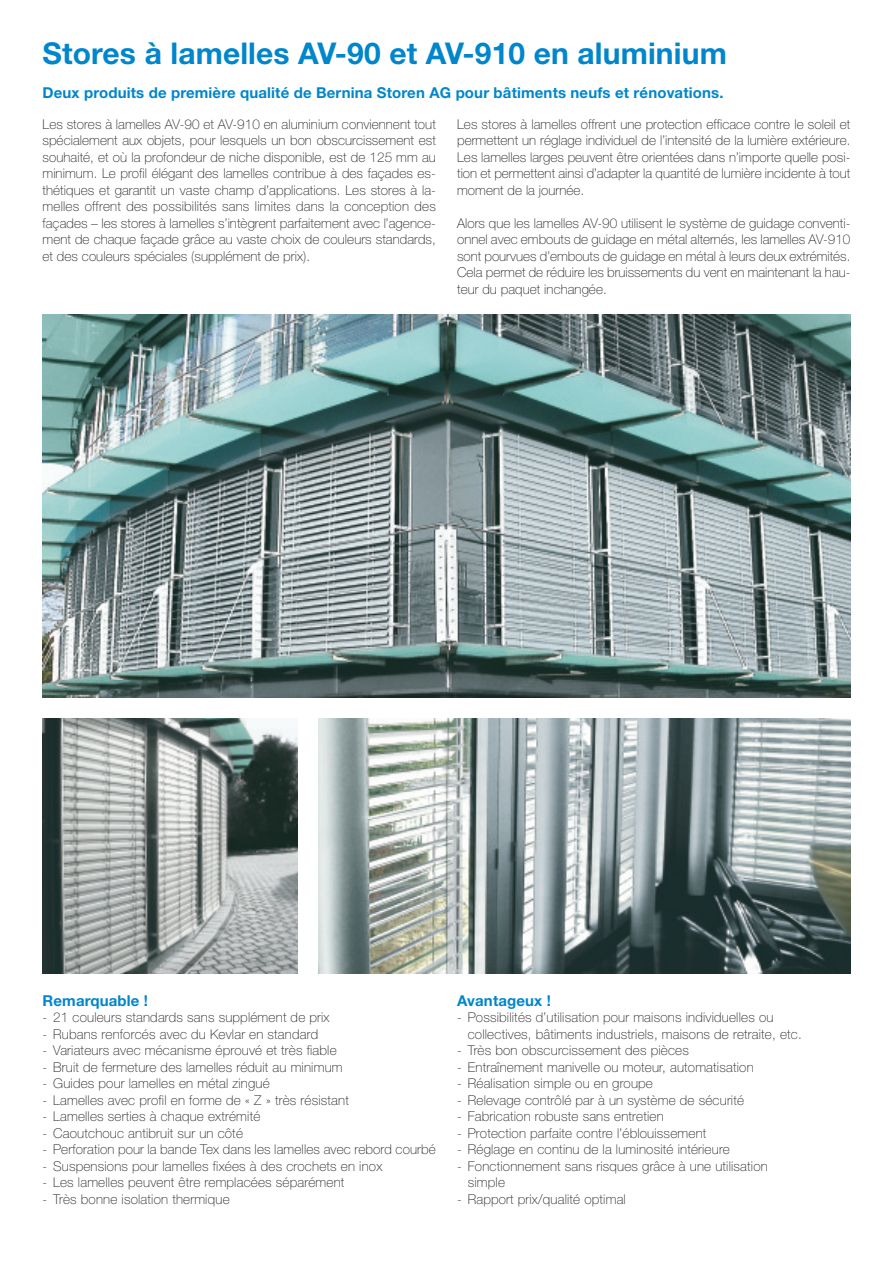
<style>
.page{position:relative;width:893px;height:1263px;background:#fff}
.page>*{position:absolute;margin:0;border:0;box-sizing:border-box;transform-origin:0 0}
.t1{font:700 30px "Helvetica Neue";letter-spacing:.005em;color:#0086cb}
.t2{font:700 15px "Helvetica Neue";letter-spacing:.01em;color:#0086cb}
.t3{font:100 13.5px/16.5px "Helvetica Neue";letter-spacing:.015em;color:#231f20;text-align:justify}
</style>
<div class="page">
<img style="left:319px;top:719px;width:531px;height:255px">
<img style="left:43px;top:315px;width:807px;height:382px">
<img style="left:43px;top:719px;width:255px;height:255px">
<h1 class="t1" style="left:43px;top:42px;width:686px">Stores à lamelles AV-90 et AV-910 en aluminium</h1>
<p class="t2" style="left:43px;top:87px;width:682px">Deux produits de première qualité de Bernina Storen AG pour bâtiments neufs et rénovations.</p>
<p class="t3" style="left:43px;top:117px;width:395px">Les stores à lamelles AV-90 et AV-910 en aluminium conviennent tout spécialement aux objets, pour lesquels un bon obscurcissement est souhaité, et où la profondeur de niche disponible, est de 125 mm au minimum. Le profil élégant des lamelles contribue à des façades es&shy;thétiques et garantit un vaste champ d’applications. Les stores à la&shy;melles offrent des possibilités sans limites dans la conception des façades – les stores à lamelles s’intègrent parfaitement avec l’agence&shy;ment de chaque façade grâce au vaste choix de couleurs standards, et des couleurs spéciales (supplément de prix).</p>
<p class="t3" style="left:457px;top:117px;width:395px">Les stores à lamelles offrent une protection efficace contre le soleil et permettent un réglage individuel de l’intensité de la lumière extérieure.<br>Les lamelles larges peuvent être orientées dans n’importe quelle posi&shy;tion et permettent ainsi d’adapter la quantité de lumière incidente à tout moment de la journée.</p>
<p class="t3" style="left:457px;top:216px;width:395px">Alors que les lamelles AV-90 utilisent le système de guidage conventi&shy;onnel avec embouts de guidage en métal alternés, les lamelles AV-910 sont pourvues d’embouts de guidage en métal à leurs deux extrémités.<br>Cela permet de réduire les bruissements du vent en maintenant la hau&shy;teur du paquet inchangée.</p>
<p class="t2" style="left:43px;top:995px;width:107px">Remarquable !</p>
<p class="t3" style="left:43px;top:1010px;width:289px">- 21 couleurs standards sans supplément de prix</p>
<p class="t3" style="left:43px;top:1027px;width:277px">- Rubans renforcés avec du Kevlar en standard</p>
<p class="t3" style="left:43px;top:1043px;width:296px">- Variateurs avec mécanisme éprouvé et très fiable</p>
<p class="t3" style="left:43px;top:1060px;width:302px">- Bruit de fermeture des lamelles réduit au minimum</p>
<p class="t3" style="left:43px;top:1076px;width:229px">- Guides pour lamelles en métal zingué</p>
<p class="t3" style="left:43px;top:1093px;width:308px">- Lamelles avec profil en forme de « Z » très résistant</p>
<p class="t3" style="left:43px;top:1109px;width:219px">- Lamelles serties à chaque extrémité</p>
<p class="t3" style="left:43px;top:1126px;width:202px">- Caoutchouc antibruit sur un côté</p>
<p class="t3" style="left:43px;top:1142px;width:395px">- Perforation pour la bande Tex dans les lamelles avec rebord courbé</p>
<p class="t3" style="left:43px;top:1159px;width:341px">- Suspensions pour lamelles fixées à des crochets en inox</p>
<p class="t3" style="left:43px;top:1175px;width:303px">- Les lamelles peuvent être remplacées séparément</p>
<p class="t3" style="left:43px;top:1192px;width:189px">- Très bonne isolation thermique</p>
<p class="t2" style="left:457px;top:995px;width:95px">Avantageux !</p>
<p class="t3" style="left:468px;top:1010px;width:336px;text-indent:-11px">- Possibilités d’utilisation pour maisons individuelles ou collectives, bâtiments industriels, maisons de retraite, etc.</p>
<p class="t3" style="left:457px;top:1043px;width:233px">- Très bon obscurcissement des pièces</p>
<p class="t3" style="left:457px;top:1060px;width:298px">- Entraînement manivelle ou moteur, automatisation</p>
<p class="t3" style="left:457px;top:1076px;width:197px">- Réalisation simple ou en groupe</p>
<p class="t3" style="left:457px;top:1093px;width:289px">- Relevage contrôlé par à un système de sécurité</p>
<p class="t3" style="left:457px;top:1109px;width:208px">- Fabrication robuste sans entretien</p>
<p class="t3" style="left:457px;top:1126px;width:251px">- Protection parfaite contre l’éblouissement</p>
<p class="t3" style="left:457px;top:1142px;width:274px">- Réglage en continu de la luminosité intérieure</p>
<p class="t3" style="left:468px;top:1159px;width:302px;text-indent:-11px">- Fonctionnement sans risques grâce à une utilisation simple</p>
<p class="t3" style="left:457px;top:1192px;width:170px">- Rapport prix/qualité optimal</p>
</div>
